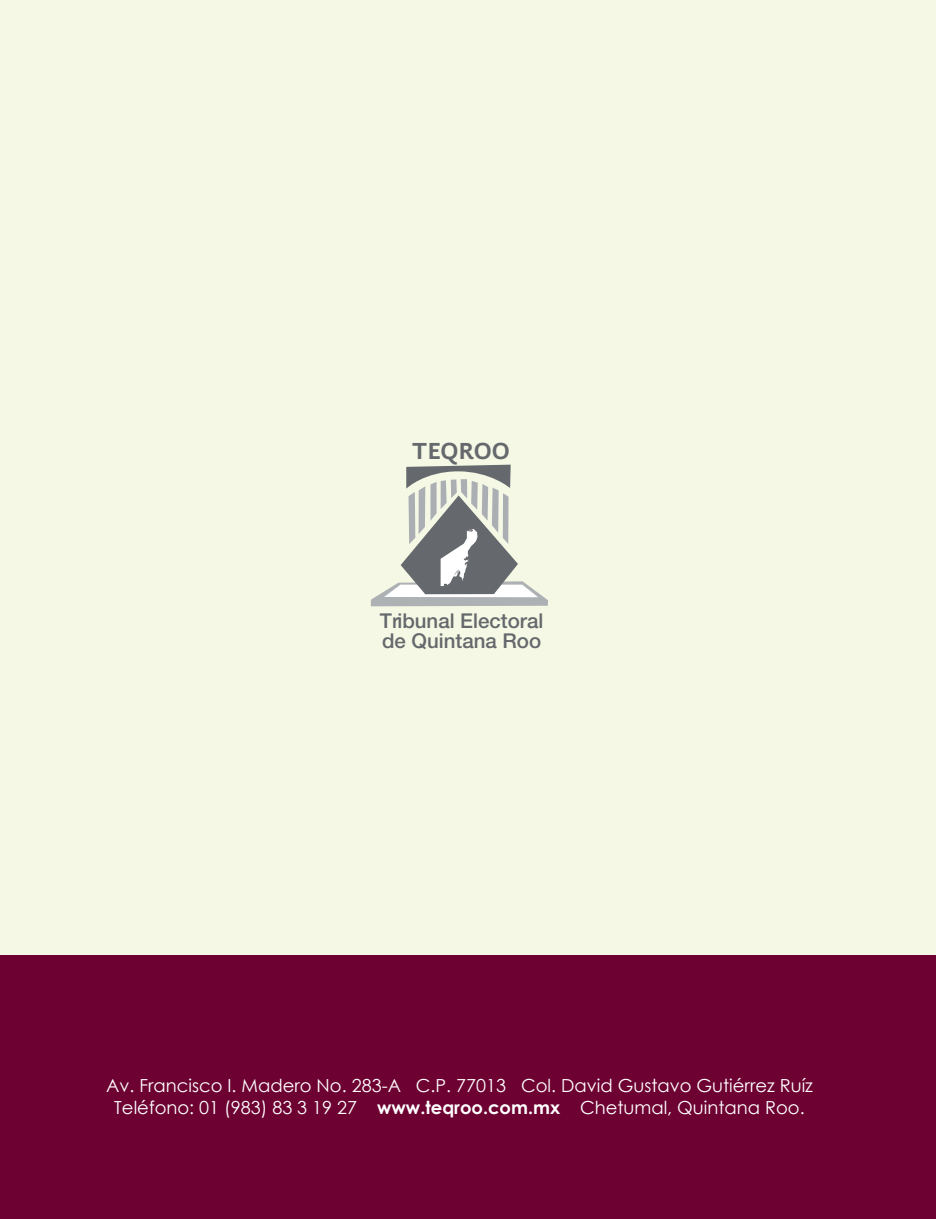
<style>
.page{position:relative;width:936px;height:1219px;background:#fff}
.page>*{position:absolute;margin:0;border:0;box-sizing:border-box;transform-origin:0 0}
.t1{font:700 24px "Gandhi Sans";color:#65686c;scale:1.07 1}
.t2{font:500 20.4px/20px "Helvetica Neue";color:#65686c}
.t3{font:18px/21.6px "Century Gothic";color:#fff;text-align:center}
.s1{font-weight:700}
</style>
<div class="page">
<div style="left:0;top:0;width:935px;height:1219px;background:#f4f8e4"></div>
<div style="left:0;top:955px;width:935px;height:264px;background:#6d0131"></div>
<svg style="left:371px;top:465px;width:177px;height:141px"></svg>
<h1 class="t1" style="left:411px;top:437px;width:93px">TEQROO</h1>
<p class="t2" style="left:380px;top:610px;width:165px">Tribunal Electoral de Quintana Roo</p>
<p class="t3" style="left:106px;top:1075px;width:708px">Av. Francisco I. Madero No. 283-A C.P. 77013 Col. David Gustavo Gutiérrez Ruíz<br>Teléfono: 01 (983) 83 3 19 27 <span class="s1">www.teqroo.com.mx</span> Chetumal, Quintana Roo.</p>
</div>
